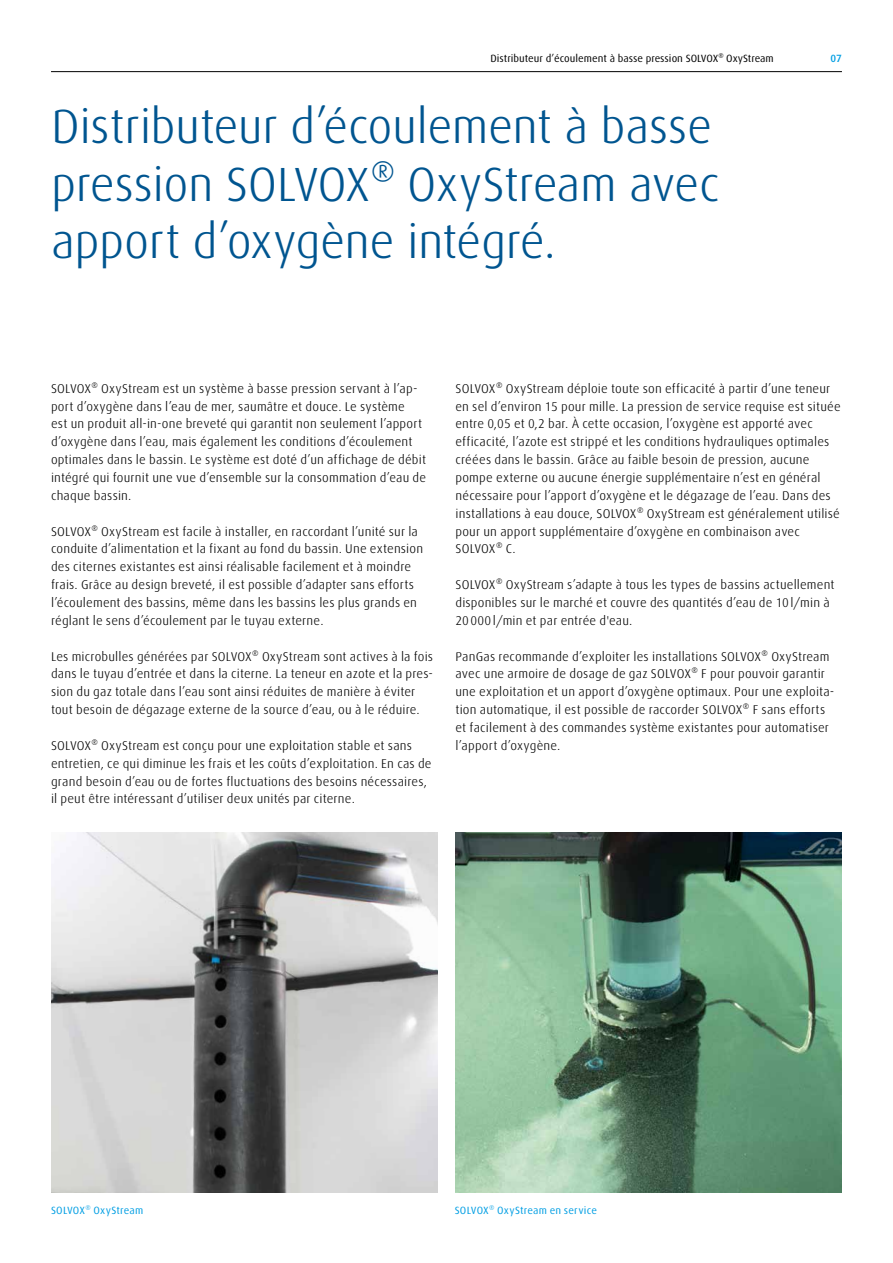
<style>
.page{position:relative;width:893px;height:1263px;background:#fff}
.page>*{position:absolute;margin:0;border:0;box-sizing:border-box;transform-origin:0 0}
.t1{font:300 48px/57.6px "Linde Dax Global";letter-spacing:-.015em;color:#005590}
.t2{font:300 12.75px/17.9px "Linde Dax Global";letter-spacing:.01em;color:#000}
.t3{font:10.5px "Linde Dax Global";color:#000}
.t4{font:10.5px "Linde Dax Global";letter-spacing:.015em;color:#009ee3}
.t5{font:500 10.5px "Linde Dax Global";color:#009ee3}
.s1{font-weight:300}
</style>
<div class="page">
<hr style="left:51px;top:71px;width:791px;height:1px;background:#000">
<img style="left:51px;top:832px;width:387px;height:360px">
<img style="left:455px;top:832px;width:387px;height:360px">
<p class="t3" style="left:490px;top:52px;width:285px">Distributeur d’écoulement à basse pression SOLVOX® OxyStream</p>
<p class="t5" style="left:830px;top:52px;width:13px">07</p>
<h1 class="t1" style="left:51px;top:98px;width:670px">Distributeur d’écoulement à basse pression SOLVOX® OxyStream avec apport d’oxygène intégré.</h1>
<p class="t2" style="left:51px;top:379px;width:377px">SOLVOX® OxyStream est un système à basse pression servant à l’ap&shy;port d’oxygène dans l’eau de mer, saumâtre et douce. Le système<br>est un produit all-in-one breveté qui garantit non seulement l’apport d’oxygène dans l’eau, mais également les conditions d’écoulement optimales dans le bassin. Le système est doté d’un affichage de débit intégré qui fournit une vue d’ensemble sur la consommation d’eau de chaque bassin.</p>
<p class="t2" style="left:51px;top:522px;width:374px">SOLVOX® OxyStream est facile à installer, en raccordant l’unité sur la conduite d’alimentation et la fixant au fond du bassin. Une extension des citernes existantes est ainsi réalisable facilement et à moindre frais. Grâce au design breveté, il est possible d’adapter sans efforts l’écoulement des bassins, même dans les bassins les plus grands en réglant le sens d’écoulement par le tuyau externe.</p>
<p class="t2" style="left:51px;top:647px;width:384px">Les microbulles générées par SOLVOX® OxyStream sont actives à la fois dans le tuyau d’entrée et dans la citerne. La teneur en azote et la pres&shy;sion du gaz totale dans l’eau sont ainsi réduites de manière à éviter tout besoin de dégazage externe de la source d’eau, ou à le réduire.</p>
<p class="t2" style="left:51px;top:736px;width:382px">SOLVOX® OxyStream est conçu pour une exploitation stable et sans entretien, ce qui diminue les frais et les coûts d’exploitation. En cas de grand besoin d’eau ou de fortes fluctuations des besoins nécessaires, il peut être intéressant d’utiliser deux unités par citerne.</p>
<p class="t2" style="left:455px;top:379px;width:387px">SOLVOX® OxyStream déploie toute son efficacité à partir d’une teneur en sel d’environ 15 pour mille. La pression de service requise est située entre 0,05 et 0,2 bar. À cette occasion, l’oxygène est apporté avec efficacité, l’azote est strippé et les conditions hydrauliques optimales créées dans le bassin. Grâce au faible besoin de pression, aucune pompe externe ou aucune énergie supplémentaire n’est en général nécessaire pour l’apport d’oxygène et le dégazage de l’eau. Dans des installations à eau douce, SOLVOX® OxyStream est généralement utilisé pour un apport supplémentaire d’oxygène en combinaison avec SOLVOX® C.</p>
<p class="t2" style="left:455px;top:576px;width:381px">SOLVOX® OxyStream s’adapte à tous les types de bassins actuellement disponibles sur le marché et couvre des quantités d’eau de 10l/min à<br>20000l/min et par entrée d'eau.</p>
<p class="t2" style="left:455px;top:647px;width:380px">PanGas recommande d’exploiter les installations SOLVOX® OxyStream avec une armoire de dosage de gaz SOLVOX® F pour pouvoir garantir une exploitation et un apport d’oxygène optimaux. Pour une exploita&shy;tion automatique, il est possible de raccorder SOLVOX® F sans efforts et facilement à des commandes système existantes pour automatiser l’apport d’oxygène.</p>
<p class="t4" style="left:51px;top:1204px;width:94px">SOLVOX<span class="s1">®</span> OxyStream</p>
<p class="t4" style="left:455px;top:1204px;width:144px">SOLVOX<span class="s1">®</span> OxyStream en service</p>
</div>
